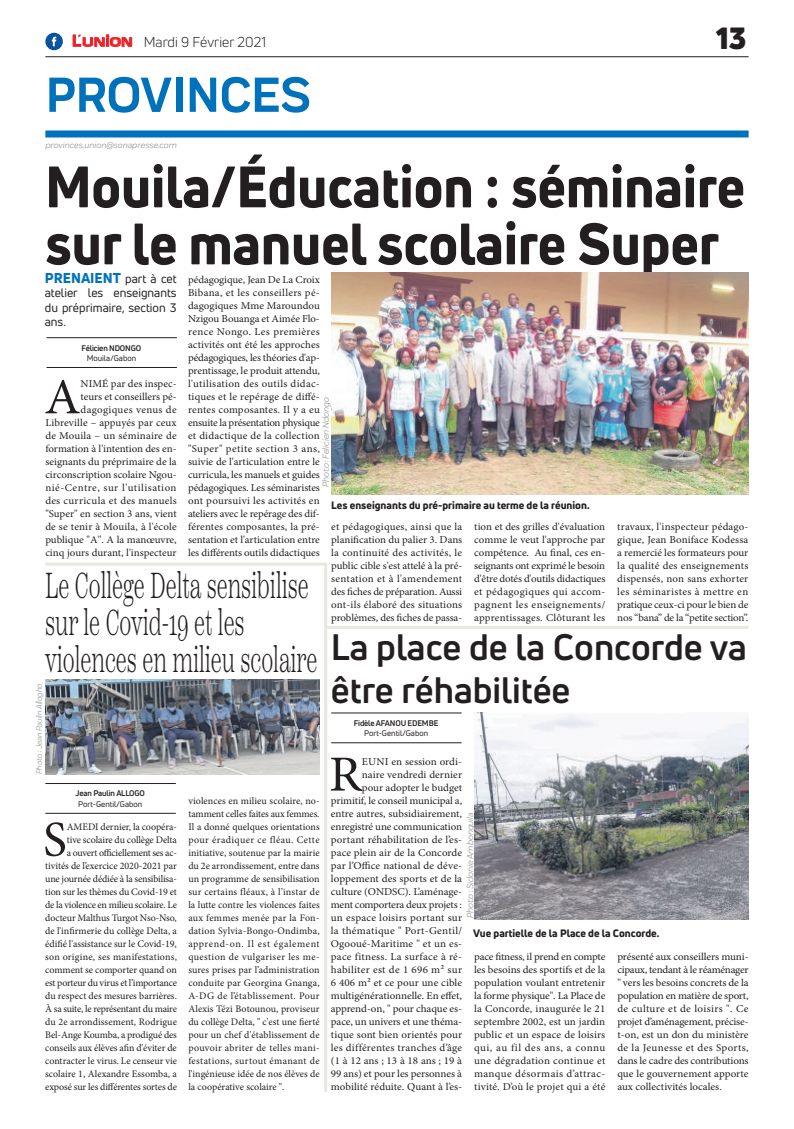
<style>
.page{position:relative;width:794px;height:1129px;background:#fff}
.page>*{position:absolute;margin:0;border:0;box-sizing:border-box;transform-origin:0 0}
.t1{font:800 57px/57px "Uni Neue";color:#231f20;scale:.94 1}
.t2{font:700 51px "Praktika";color:#0072bc}
.t3{font:50.5px "Minion Pro";color:#231f20;scale:1.04 1}
.t4{font:50.5px "Minion Pro";color:#231f20;scale:1.05 1}
.t5{font:50px "Minion Pro";color:#231f20}
.t6{font:300 36px/37px "Scotch Text";color:#231f20;scale:.59 1}
.t7{font:700 36px/43.2px "Uni Neue";color:#231f20}
.t8{font:900 30px "Uni Neue";color:#231f20}
.t9{font:14px "Uni Neue";color:#231f20}
.t10{font:800 14px "Uni Neue";color:#0072bc}
.t11{font:12px/14.4px "Uni Neue";color:#231f20;text-align:justify}
.t12{font:10.5px/13px "Minion Pro";color:#231f20;text-align:justify;scale:1.04 1}
.t13{font:10.5px/13px "Minion Pro";color:#231f20;text-align:justify;scale:1.05 1}
.t14{font:800 10.5px "Uni Neue";color:#231f20}
.t15{font:10px/13px "Minion Pro";letter-spacing:-.01em;color:#231f20;text-align:right}
.t16{font:italic 9px "Praktika";color:#818386}
.t17{font:700 8px "Uni Neue";letter-spacing:-.02em;color:#231f20}
.t18{font:8px "Uni Neue";color:#231f20}
.t19{font:italic 8px "Praktika";color:#818386}
.s1{font-family:"Eurostile";font-weight:600;font-size:15px;color:#ee1d23}
.s2{font-family:"Eurostile";font-weight:600;font-size:11.4px;color:#ee1d23}
.s3{font-weight:400;font-size:12px;color:#231f20}
</style>
<div class="page">
<div style="left:45px;top:130px;width:703px;height:7px;background:#0072bc"></div>
<hr style="left:45px;top:56px;width:703px;height:1px;background:#231f20">
<svg style="left:72px;top:34px;width:60px;height:13px"></svg>
<div style="left:45px;top:33px;width:18px;height:17px;background:#08549e;border-radius:50%"></div>
<svg style="left:52px;top:37px;width:4px;height:9px"></svg>
<hr style="left:46px;top:367px;width:131px;height:1px;background:#231f20">
<hr style="left:46px;top:337px;width:131px;height:1px;background:#231f20">
<img style="left:331px;top:272px;width:417px;height:222px">
<hr style="left:331px;top:742px;width:130px;height:1px;background:#231f20">
<hr style="left:331px;top:712px;width:130px;height:1px;background:#231f20">
<img style="left:474px;top:712px;width:274px;height:206px">
<hr style="left:45px;top:812px;width:131px;height:1px;background:#231f20">
<hr style="left:45px;top:783px;width:131px;height:1px;background:#231f20">
<img style="left:45px;top:679px;width:275px;height:95px">
<hr style="left:324px;top:563px;width:3px;height:528px;background:#e7e8e2">
<hr style="left:326px;top:625px;width:422px;height:3px;background:#e7e8e2">
<hr style="left:45px;top:562px;width:282px;height:3px;background:#e7e8e2">
<h3 class="t9" style="left:72px;top:33px;width:195px"><span class="s1">L</span><span class="s2">UNION</span> Mardi 9 Février 2021</h3>
<h2 class="t2" style="left:46px;top:54px;width:266px">PROVINCES</h2>
<p class="t16" style="left:45px;top:139px;width:133px">provinces.union@sonapresse.com</p>
<h3 class="t8" style="left:716px;top:17px;width:32px">13</h3>
<h1 class="t1" style="left:45px;top:157px;width:746px">Mouila/Éducation : séminaire sur le manuel scolaire Super</h1>
<h3 class="t10" style="left:45px;top:268px;width:133px">PRENAIENT <span class="s3">part à cet</span></h3>
<p class="t11" style="left:45px;top:285px;width:133px">atelier les enseignants du préprimaire, section 3 ans.</p>
<p class="t17" style="left:82px;top:342px;width:61px">Félicien NDONGO</p>
<p class="t18" style="left:87px;top:353px;width:51px">Mouila/Gabon</p>
<p class="t12" style="left:188px;top:273px;width:128px">pédagogique, Jean De La Croix Bibana, et les conseillers pé&shy;dagogiques Mme Maroundou Nzigou Bouanga et Aimée Flo&shy;rence Nongo. Les premières activités ont été les approches pédagogiques, les théories d'ap&shy;prentissage, le produit attendu, l'utilisation des outils didac&shy;tiques et le repérage de diffé&shy;rentes composantes. Il y a eu ensuite la présentation physique et didactique de la collection "Super" petite section 3 ans, suivie de l'articulation entre le curricula, les manuels et guides pédagogiques. Les séminaristes ont poursuivi les activités en ateliers avec le repérage des dif&shy;férentes composantes, la pré&shy;sentation et l'articulation entre les différents outils didactiques</p>
<p class="t12" style="left:45px;top:377px;width:128px;text-align:right">NIMÉ par des inspec-<br>teurs et conseillers pé&shy;dagogiques venus de<br>Libreville – appuyés par ceux de Mouila – un séminaire de formation à l'intention des en&shy;seignants du préprimaire de la circonscription scolaire Ngou&shy;nié-Centre, sur l'utilisation des curricula et des manuels "Super" en section 3 ans, vient de se tenir à Mouila, à l'école publique ''A''. A la manœuvre, cinq jours durant, l'inspecteur</p>
<h3 class="t3" style="left:44px;top:363px;width:36px">A</h3>
<p class="t16" style="left:319px;top:487px;width:91px;rotate:-90deg">Photo : Felicien Ndongo</p>
<p class="t14" style="left:331px;top:498px;width:260px">Les enseignants du pré-primaire au terme de la réunion.</p>
<p class="t12" style="left:331px;top:520px;width:127px">et pédagogiques, ainsi que la planification du palier 3. Dans la continuité des activités, le public cible s'est attelé à la pré&shy;sentation et à l'amendement des fiches de préparation. Aussi ont-ils élaboré des situations problèmes, des fiches de passa-</p>
<p class="t12" style="left:474px;top:520px;width:127px">tion et des grilles d'évaluation comme le veut l'approche par compétence. Au final, ces en&shy;seignants ont exprimé le besoin d'être dotés d'outils didactiques et pédagogiques qui accom&shy;pagnent les enseignements/ apprentissages. Clôturant les</p>
<p class="t12" style="left:617px;top:520px;width:127px">travaux, l'inspecteur pédago&shy;gique, Jean Boniface Kodessa a remercié les formateurs pour la qualité des enseignements dispensés, non sans exhorter les séminaristes à mettre en pratique ceux-ci pour le bien de nos “bana” de la “petite section”.</p>
<h3 class="t6" style="left:45px;top:567px;width:463px">Le Collège Delta sensibilise sur le Covid-19 et les violences en milieu scolaire</h3>
<h3 class="t7" style="left:331px;top:625px;width:417px">La place de la Concorde va être réhabilitée</h3>
<p class="t17" style="left:354px;top:717px;width:86px">Fidèle AFANOU EDEMBE</p>
<p class="t18" style="left:364px;top:728px;width:66px">Port-Gentil/Gabon</p>
<p class="t19" style="left:33px;top:774px;width:92px;rotate:-90deg">Photo : Jean Paulin Allogho</p>
<p class="t13" style="left:331px;top:754px;width:127px;text-align:right">EUNI en session ordi-<br>naire vendredi dernier<br>pour adopter le budget primitif, le conseil municipal a, entre autres, subsidiairement, enregistré une communication portant réhabilitation de l’es&shy;pace plein air de la Concorde par l’Office national de déve&shy;loppement des sports et de la culture (ONDSC). L’aménage&shy;ment comportera deux projets : un espace loisirs portant sur la thématique " Port-Gentil/<br>Ogooué-Maritime " et un es&shy;pace fitness. La surface à ré&shy;habiliter est de 1 696 m² sur<br>6 406 m² et ce pour une cible multigénérationnelle. En effet, apprend-on, " pour chaque es&shy;pace, un univers et une théma&shy;tique sont bien orientés pour les différentes tranches d’âge (1 à 12 ans ; 13 à 18 ans ; 19 à<br>99 ans) et pour les personnes à mobilité réduite. Quant à l’es-</p>
<h3 class="t4" style="left:329px;top:740px;width:33px">R</h3>
<p class="t17" style="left:75px;top:788px;width:71px">Jean Paulin ALLOGO</p>
<p class="t18" style="left:78px;top:799px;width:66px">Port-Gentil/Gabon</p>
<p class="t15" style="left:188px;top:793px;width:133px;text-align:justify">violences en milieu scolaire, no&shy;tamment celles faites aux femmes.<br>Il a donné quelques orientations pour éradiquer ce fléau. Cette initiative, soutenue par la mairie du 2e arrondissement, entre dans un programme de sensibilisation sur certains fléaux, à l’instar de la lutte contre les violences faites aux femmes menée par la Fon&shy;dation Sylvia-Bongo-Ondimba, apprend-on. Il est également question de vulgariser les me&shy;sures prises par l’administration conduite par Georgina Gnanga, A-DG de l’établissement. Pour Alexis Tézi Botounou, proviseur du collège Delta, " c'est une fierté pour un chef d'établissement de pouvoir abriter de telles mani&shy;festations, surtout émanant de l'ingénieuse idée de nos élèves de la coopérative scolaire ".</p>
<p class="t16" style="left:464px;top:917px;width:107px;rotate:-90deg">Photo : Sidonie Ambonguila</p>
<h3 class="t5" style="left:43px;top:806px;width:25px">S</h3>
<p class="t15" style="left:45px;top:819px;width:133px">AMEDI dernier, la coopéra-<br>tive scolaire du collège Delta<br>a ouvert officiellement ses ac&shy;tivités de l’exercice 2020-2021 par une journée dédiée à la sensibilisa&shy;tion sur les thèmes du Covid-19 et de la violence en milieu scolaire. Le docteur Malthus Turgot Nso-Nso, de l'infirmerie du collège Delta, a édifié l'assistance sur le Covid-19, son origine, ses manifestations, comment se comporter quand on est porteur du virus et l’importance du respect des mesures barrières.<br>À sa suite, le représentant du maire du 2e arrondissement, Rodrigue Bel-Ange Koumba, a prodigué des conseils aux élèves afin d'éviter de contracter le virus. Le censeur vie scolaire 1, Alexandre Essomba, a exposé sur les différentes sortes de</p>
<p class="t14" style="left:473px;top:925px;width:188px">Vue partielle de la Place de la Concorde.</p>
<p class="t13" style="left:474px;top:949px;width:126px">pace fitness, il prend en compte les besoins des sportifs et de la population voulant entretenir la forme physique". La Place de la Concorde, inaugurée le 21 septembre 2002, est un jardin public et un espace de loisirs qui, au fil des ans, a connu une dégradation continue et manque désormais d’attrac&shy;tivité. D’où le projet qui a été</p>
<p class="t13" style="left:617px;top:949px;width:126px">présenté aux conseillers muni&shy;cipaux, tendant à le réaménager " vers les besoins concrets de la population en matière de sport, de culture et de loisirs ". Ce projet d’aménagement, précise&shy;t-on, est un don du ministère de la Jeunesse et des Sports, dans le cadre des contributions que le gouvernement apporte aux collectivités locales.</p>
</div>
